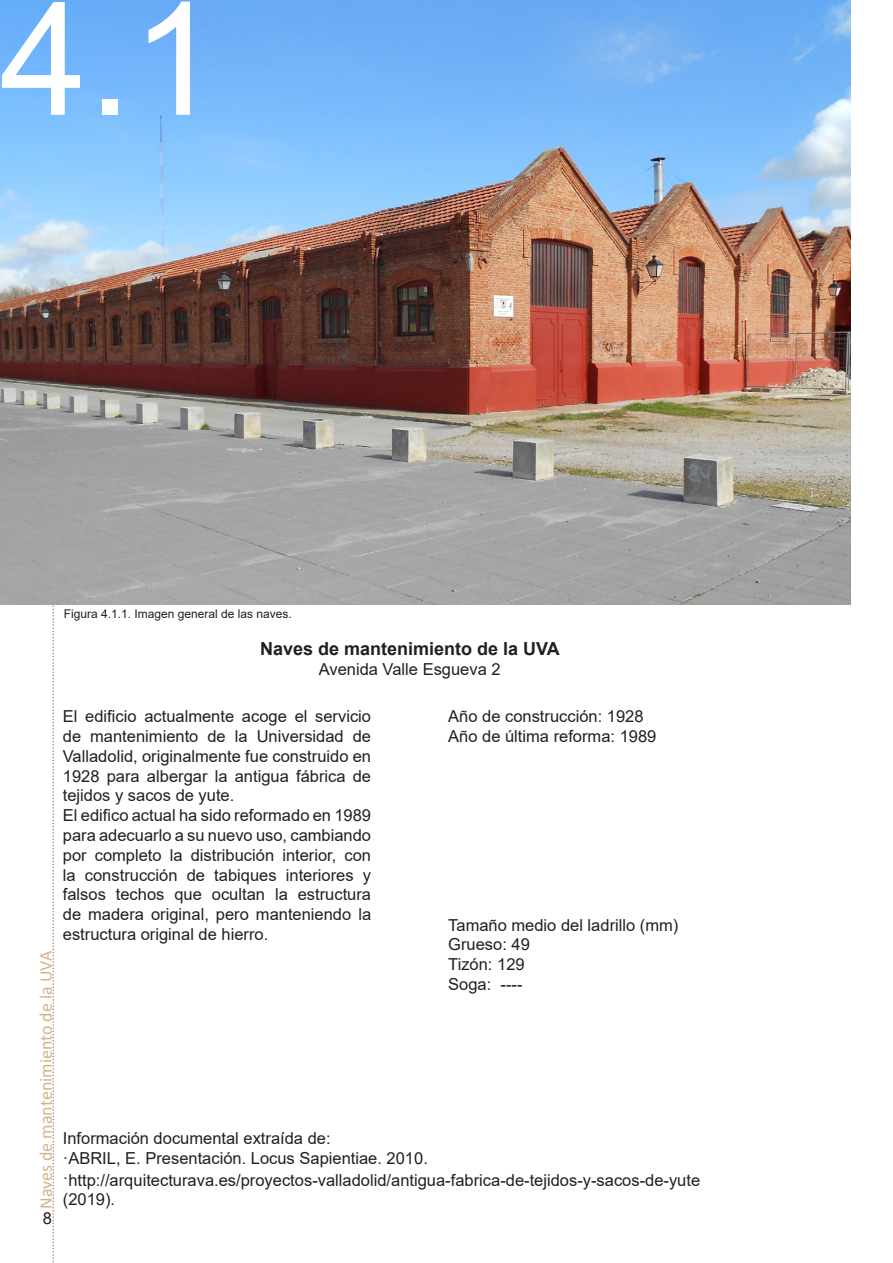
<style>
.page{position:relative;width:893px;height:1263px;background:#fff}
.page>*{position:absolute;margin:0;border:0;box-sizing:border-box;transform-origin:0 0}
.Cabeza{font:157.5px "Arial";color:#fff}
.t1{font:18px "Calibri";color:#d2b489}
.t2{font:700 18px "Arial";color:#231f20}
.t3{font:16.5px/19.8px "Arial";color:#231f20;text-align:justify}
.Imágenes{font:12px "Arial";color:#231f20}
</style>
<div class="page">
<svg style="left:52px;top:605px;width:2px;height:657px"></svg>
<img style="left:0;top:0;width:850px;height:605px">
<p class="Cabeza" style="left:0;top:-49px;width:220px">4.1</p>
<p class="t1" style="left:33px;top:1209px;width:259px;rotate:-90deg">Naves de mantenimiento de la UVA</p>
<p class="t3" style="left:43px;top:1208px;width:11px">8</p>
<p class="Imágenes" style="left:64px;top:605px;width:230px">Figura 4.1.1. Imagen general de las naves.</p>
<p class="t2" style="left:260px;top:636px;width:301px">Naves de mantenimiento de la UVA</p>
<p class="t3" style="left:319px;top:659px;width:183px">Avenida Valle Esgueva 2</p>
<p class="t3" style="left:448px;top:706px;width:197px">Año de construcción: 1928</p>
<p class="t3" style="left:448px;top:726px;width:210px">Año de última reforma: 1989</p>
<p class="t3" style="left:63px;top:706px;width:310px">El edificio actualmente acoge el servicio de mantenimiento de la Universidad de Valladolid, originalmente fue construido en 1928 para albergar la antigua fábrica de tejidos y sacos de yute.</p>
<p class="t3" style="left:63px;top:805px;width:310px">El edifico actual ha sido reformado en 1989 para adecuarlo a su nuevo uso, cambiando por completo la distribución interior, con la construcción de tabiques interiores y falsos techos que ocultan la estructura de madera original, pero manteniendo la estructura original de hierro.</p>
<p class="t3" style="left:448px;top:915px;width:232px">Tamaño medio del ladrillo (mm)</p>
<p class="t3" style="left:448px;top:934px;width:83px">Grueso: 49</p>
<p class="t3" style="left:448px;top:954px;width:78px">Tizón: 129</p>
<p class="t3" style="left:448px;top:974px;width:76px">Soga: ----</p>
<p class="t3" style="left:63px;top:1129px;width:269px">Información documental extraída de:</p>
<p class="t3" style="left:63px;top:1148px;width:367px">·ABRIL, E. Presentación. Locus Sapientiae. 2010.</p>
<p class="t3" style="left:63px;top:1170px;width:639px">·http://arquitecturava.es/proyectos-valladolid/antigua-fabrica-de-tejidos-y-sacos-de-yute (2019).</p>
</div>
